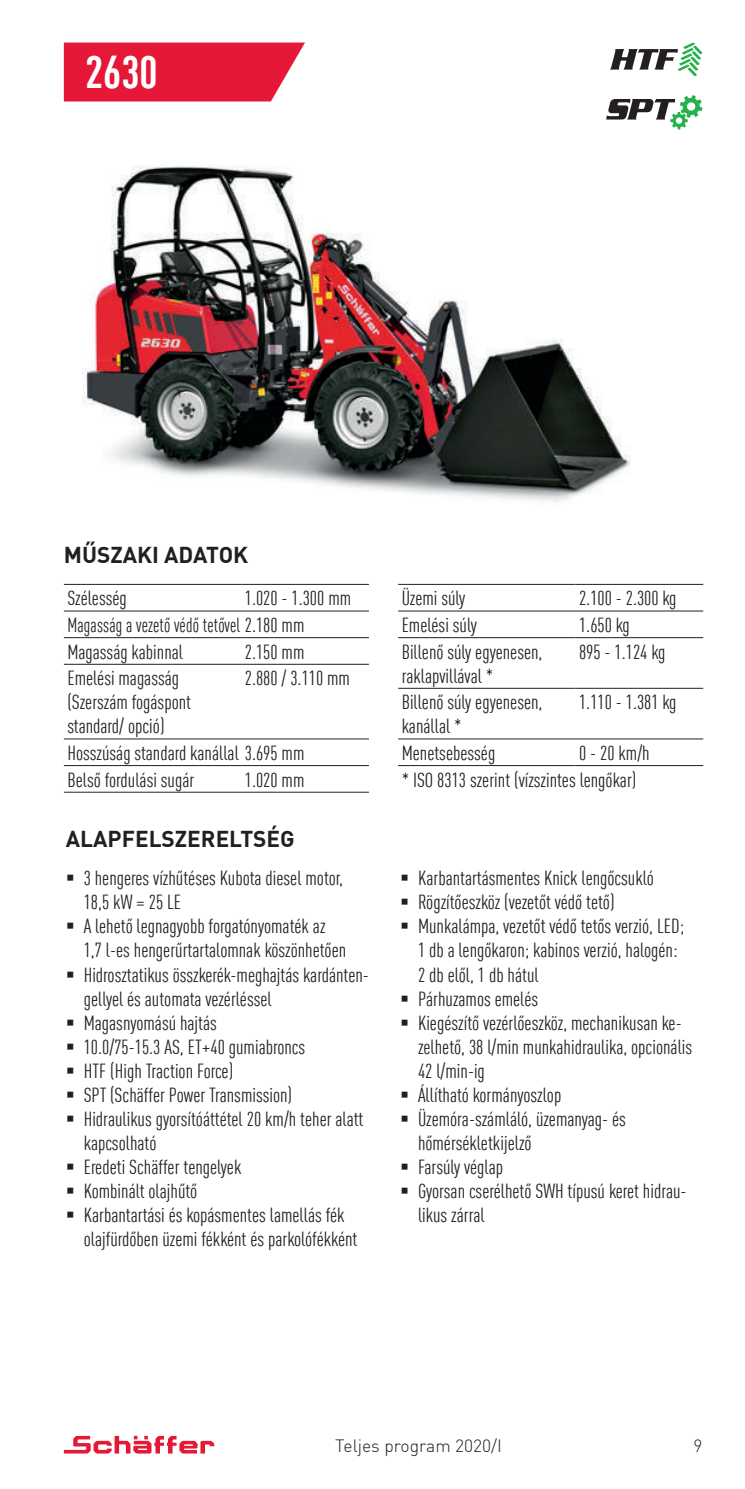
<style>
.page{position:relative;width:745px;height:1489px;background:#fff}
.page>*{position:absolute;margin:0;border:0;box-sizing:border-box;transform-origin:0 0}
.t1{font:700 condensed 45px "DIN Offc Pro";color:#fff}
.t2{font:700 22.5px "DIN Offc Pro";color:#231f20}
.t3{font:condensed 20px/24px "DIN Offc Pro";color:#231f20}
.t4{font:300 17.5px "DIN Offc Pro";color:#231f20}
</style>
<div class="page">
<svg style="left:64px;top:1435px;width:150px;height:18px"></svg>
<svg style="left:64px;top:43px;width:241px;height:58px;background:#e62845"></svg>
<img style="left:82px;top:165px;width:549px;height:337px">
<svg style="left:610px;top:42px;width:92px;height:34px"></svg>
<svg style="left:606px;top:95px;width:96px;height:34px"></svg>
<hr style="left:64px;top:584px;width:177px;height:1px;background:#231f20">
<hr style="left:241px;top:584px;width:128px;height:1px;background:#231f20">
<hr style="left:64px;top:610px;width:177px;height:1px;background:#231f20">
<hr style="left:241px;top:610px;width:128px;height:1px;background:#231f20">
<hr style="left:64px;top:637px;width:177px;height:1px;background:#231f20">
<hr style="left:241px;top:637px;width:128px;height:1px;background:#231f20">
<hr style="left:64px;top:664px;width:177px;height:1px;background:#231f20">
<hr style="left:241px;top:664px;width:128px;height:1px;background:#231f20">
<hr style="left:64px;top:738px;width:177px;height:1px;background:#231f20">
<hr style="left:241px;top:738px;width:128px;height:1px;background:#231f20">
<hr style="left:64px;top:765px;width:177px;height:1px;background:#231f20">
<hr style="left:241px;top:765px;width:128px;height:1px;background:#231f20">
<hr style="left:64px;top:791px;width:177px;height:1px;background:#231f20">
<hr style="left:241px;top:791px;width:128px;height:1px;background:#231f20">
<hr style="left:398px;top:584px;width:177px;height:1px;background:#231f20">
<hr style="left:575px;top:584px;width:127px;height:1px;background:#231f20">
<hr style="left:398px;top:610px;width:177px;height:1px;background:#231f20">
<hr style="left:575px;top:610px;width:127px;height:1px;background:#231f20">
<hr style="left:398px;top:637px;width:177px;height:1px;background:#231f20">
<hr style="left:575px;top:637px;width:127px;height:1px;background:#231f20">
<hr style="left:398px;top:688px;width:177px;height:1px;background:#231f20">
<hr style="left:575px;top:688px;width:127px;height:1px;background:#231f20">
<hr style="left:398px;top:738px;width:177px;height:1px;background:#231f20">
<hr style="left:575px;top:738px;width:127px;height:1px;background:#231f20">
<hr style="left:398px;top:765px;width:177px;height:1px;background:#231f20">
<hr style="left:575px;top:765px;width:127px;height:1px;background:#231f20">
<h1 class="t1" style="left:85px;top:39px;width:74px">2630</h1>
<p class="t2" style="left:64px;top:537px;width:186px">MŰSZAKI ADATOK</p>
<p class="t3" style="left:67px;top:584px;width:285px;line-height:26.5px;text-indent:177px">1.020 - 1.300 mm<br>Magasság a vezető védő tetővel 2.180 mm<br>Magasság kabinnal</p>
<p class="t3" style="left:67px;top:585px;width:61px">Szélesség</p>
<p class="t3" style="left:244px;top:638px;width:61px">2.150 mm</p>
<p class="t3" style="left:67px;top:665px;width:125px">Emelési magasság (Szerszám fogáspont standard/ opció)</p>
<p class="t3" style="left:244px;top:665px;width:107px">2.880 / 3.110 mm</p>
<p class="t3" style="left:67px;top:738px;width:238px;line-height:26.5px">Hosszúság standard kanállal 3.695 mm<br>Belső fordulási sugár</p>
<p class="t3" style="left:244px;top:766px;width:61px">1.020 mm</p>
<p class="t2" style="left:66px;top:821px;width:230px">ALAPFELSZERELTSÉG</p>
<p class="t3" style="left:84px;top:865px;width:261px;text-indent:-18px">▪ 3 hengeres vízhűtéses Kubota diesel motor,<br>18,5 kW = 25 LE</p>
<p class="t3" style="left:84px;top:913px;width:264px;text-indent:-18px">▪ A lehető legnagyobb forgatónyomaték az<br>1,7 l-es hengerűrtartalomnak köszönhetően</p>
<p class="t3" style="left:84px;top:961px;width:286px;text-indent:-18px">▪ Hidrosztatikus összkerék-meghajtás kardánten&shy;gellyel és automata vezérléssel</p>
<p class="t3" style="left:66px;top:1009px;width:152px">▪ Magasnyomású hajtás</p>
<p class="t3" style="left:66px;top:1033px;width:240px">▪ 10.0/75-15.3 AS, ET+40 gumiabroncs</p>
<p class="t3" style="left:66px;top:1057px;width:169px">▪ HTF (High Traction Force)</p>
<p class="t3" style="left:66px;top:1081px;width:227px">▪ SPT (Schäffer Power Transmission)</p>
<p class="t3" style="left:84px;top:1105px;width:281px;text-indent:-18px">▪ Hidraulikus gyorsítóáttétel 20 km/h teher alatt kapcsolható</p>
<p class="t3" style="left:66px;top:1153px;width:177px">▪ Eredeti Schäffer tengelyek</p>
<p class="t3" style="left:66px;top:1177px;width:133px">▪ Kombinált olajhűtő</p>
<p class="t3" style="left:84px;top:1201px;width:275px;text-indent:-18px">▪ Karbantartási és kopásmentes lamellás fék olajfürdőben üzemi fékként és parkolófékként</p>
<p class="t3" style="left:401px;top:585px;width:65px">Üzemi súly</p>
<p class="t3" style="left:578px;top:585px;width:99px">2.100 - 2.300 kg</p>
<p class="t3" style="left:401px;top:611px;width:76px">Emelési súly</p>
<p class="t3" style="left:578px;top:611px;width:52px">1.650 kg</p>
<p class="t3" style="left:401px;top:638px;width:142px">Billenő súly egyenesen, raklapvillával *</p>
<p class="t3" style="left:578px;top:638px;width:88px">895 - 1.124 kg</p>
<p class="t3" style="left:401px;top:689px;width:142px">Billenő súly egyenesen, kanállal *</p>
<p class="t3" style="left:578px;top:689px;width:99px">1.110 - 1.381 kg</p>
<p class="t3" style="left:401px;top:739px;width:95px">Menetsebesség</p>
<p class="t3" style="left:401px;top:738px;width:249px;line-height:26.5px;text-indent:177px">0 - 20 km/h * ISO 8313 szerint (vízszintes lengőkar)</p>
<p class="t3" style="left:400px;top:865px;width:255px">▪ Karbantartásmentes Knick lengőcsukló</p>
<p class="t3" style="left:400px;top:889px;width:216px">▪ Rögzítőeszköz (vezetőt védő tető)</p>
<p class="t3" style="left:418px;top:913px;width:267px;text-indent:-18px">▪ Munkalámpa, vezetőt védő tetős verzió, LED;<br>1 db a lengőkaron; kabinos verzió, halogén:<br>2 db elől, 1 db hátul</p>
<p class="t3" style="left:400px;top:985px;width:139px">▪ Párhuzamos emelés</p>
<p class="t3" style="left:418px;top:1009px;width:275px;text-indent:-18px">▪ Kiegészítő vezérlőeszköz, mechanikusan ke&shy;zelhető, 38 l/min munkahidraulika, opcionális<br>42 l/min-ig</p>
<p class="t3" style="left:400px;top:1081px;width:162px">▪ Állítható kormányoszlop</p>
<p class="t3" style="left:418px;top:1105px;width:209px;text-indent:-18px">▪ Üzemóra-számláló, üzemanyag- és hőmérsékletkijelző</p>
<p class="t3" style="left:400px;top:1153px;width:104px">▪ Farsúly véglap</p>
<p class="t3" style="left:418px;top:1177px;width:270px;text-indent:-18px">▪ Gyorsan cserélhető SWH típusú keret hidrau&shy;likus zárral</p>
<p class="t4" style="left:335px;top:1431px;width:168px">Teljes program 2020/I</p>
<p class="t4" style="left:693px;top:1431px;width:10px">9</p>
</div>
